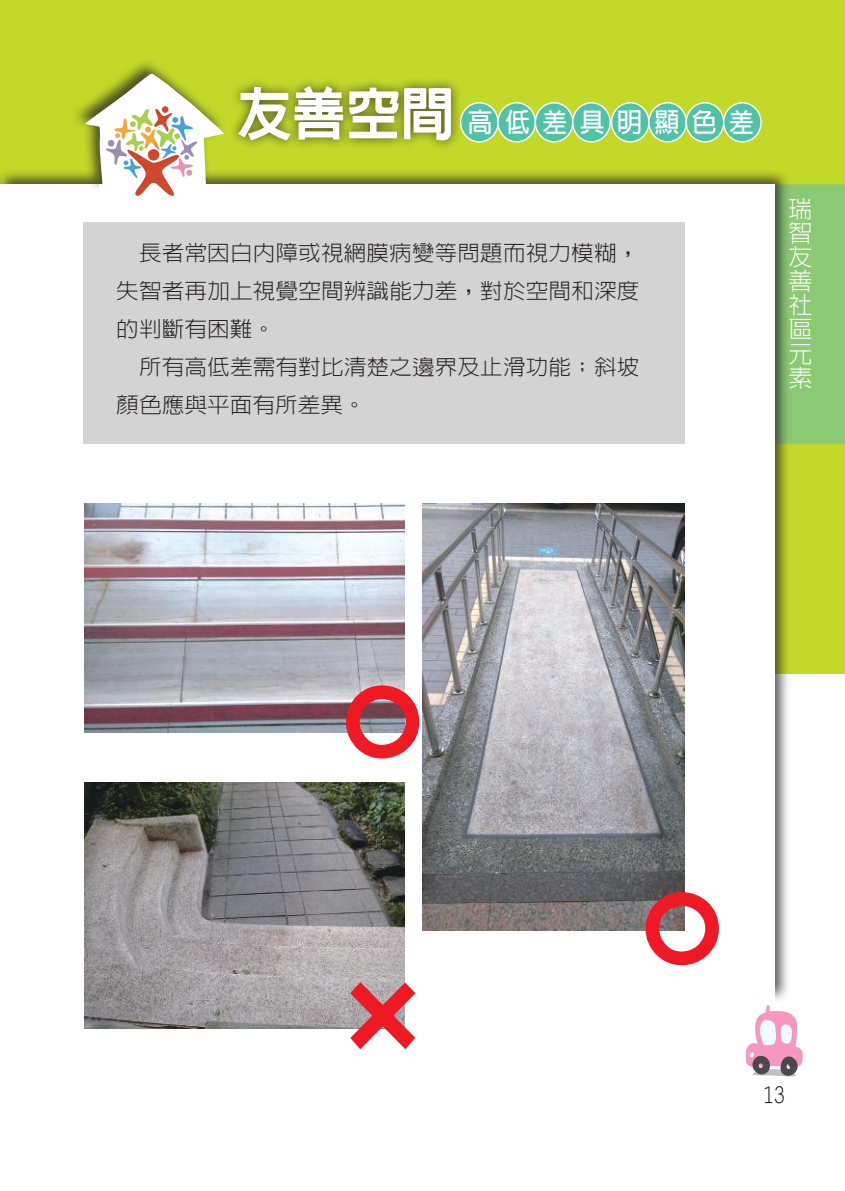
<style>
.page{position:relative;width:845px;height:1191px;background:#fff}
.page>*{position:absolute;margin:0;border:0;box-sizing:border-box;transform-origin:0 0}
.t1{font:800 56.6px "AR Hei B5";color:#fff;scale:.96 1}
.t2{font:700 26.4px "AR Hei B5";letter-spacing:.5em;color:#fff;scale:.94 1}
.t3{font:300 24px/24px "AR Hei B5";color:#fff;text-align:justify}
.t4{font:300 21.6px/38px "AR Hei B5";letter-spacing:.005em;color:#241f1f;text-align:justify;scale:1.05 1}
.t5{font:300 21.2px "AR Hei B5";color:#241f1f}
</style>
<div class="page">
<div style="left:0;top:0;width:845px;height:673px;background:#c2d92a"></div>
<div style="left:791px;top:184px;width:54px;height:260px;background:#8cc974"></div>
<div style="left:0;top:168px;width:791px;height:835px;background:#241f1f;opacity:.75"></div>
<div style="left:0;top:184px;width:774px;height:814px;background:#fff"></div>
<div style="left:0;top:964px;width:774px;height:54px;background:#fff"></div>
<svg style="left:745px;top:1005px;width:58px;height:72px"></svg>
<div style="left:70px;top:58px;width:157px;height:137px;background:#241f1f;opacity:.75"></div>
<svg style="left:85px;top:73px;width:139px;height:123px"></svg>
<div style="left:83px;top:223px;width:601px;height:221px;background:#d3d3d3"></div>
<img style="left:422px;top:504px;width:262px;height:426px">
<img style="left:84px;top:504px;width:320px;height:228px">
<img style="left:85px;top:782px;width:319px;height:246px">
<svg style="left:341px;top:679px;width:83px;height:84px"></svg>
<svg style="left:641px;top:886px;width:78px;height:80px"></svg>
<svg style="left:342px;top:973px;width:74px;height:77px"></svg>
<div style="left:460px;top:103px;width:38px;height:39px;background:#51c2a6;border-radius:50%"></div>
<div style="left:460px;top:102px;width:39px;height:41px;border:1px solid #fff;border-radius:50%"></div>
<div style="left:611px;top:103px;width:38px;height:39px;background:#51c2a6;border-radius:50%"></div>
<div style="left:611px;top:102px;width:38px;height:41px;border:1px solid #fff;border-radius:50%"></div>
<div style="left:498px;top:103px;width:37px;height:39px;background:#51c2a6;border-radius:50%"></div>
<div style="left:497px;top:102px;width:39px;height:41px;border:1px solid #fff;border-radius:50%"></div>
<div style="left:649px;top:103px;width:37px;height:39px;background:#51c2a6;border-radius:50%"></div>
<div style="left:648px;top:102px;width:39px;height:41px;border:1px solid #fff;border-radius:50%"></div>
<div style="left:535px;top:103px;width:38px;height:39px;background:#51c2a6;border-radius:50%"></div>
<div style="left:535px;top:102px;width:38px;height:41px;border:1px solid #fff;border-radius:50%"></div>
<div style="left:686px;top:103px;width:37px;height:39px;background:#51c2a6;border-radius:50%"></div>
<div style="left:685px;top:102px;width:39px;height:41px;border:1px solid #fff;border-radius:50%"></div>
<div style="left:573px;top:103px;width:37px;height:39px;background:#51c2a6;border-radius:50%"></div>
<div style="left:572px;top:102px;width:39px;height:41px;border:1px solid #fff;border-radius:50%"></div>
<div style="left:723px;top:103px;width:38px;height:39px;background:#51c2a6;border-radius:50%"></div>
<div style="left:723px;top:102px;width:39px;height:41px;border:1px solid #fff;border-radius:50%"></div>
<div style="left:228px;top:76px;width:234px;height:75px;background:#241f1f;opacity:.75"></div>
<p class="t1" style="left:237px;top:85px;width:228px">友善空間</p>
<p class="t2" style="left:468px;top:109px;width:306px">高低差具明顯色差</p>
<p class="t4" style="left:116px;top:234px;width:500px;text-indent:23px">長者常因白內障或視網膜病變等問題而視力模糊，失智者再加上視覺空間辨識能力差，對於空間和深度的判斷有困難。</p>
<p class="t4" style="left:116px;top:348px;width:500px;text-indent:23px">所有高低差需有對比清楚之邊界及止滑功能；斜坡顏色應與平面有所差異。</p>
<p class="t3" style="left:788px;top:197px;width:24px">瑞智友善社區元素</p>
<p class="t5" style="left:763px;top:1084px;width:23px">13</p>
</div>
